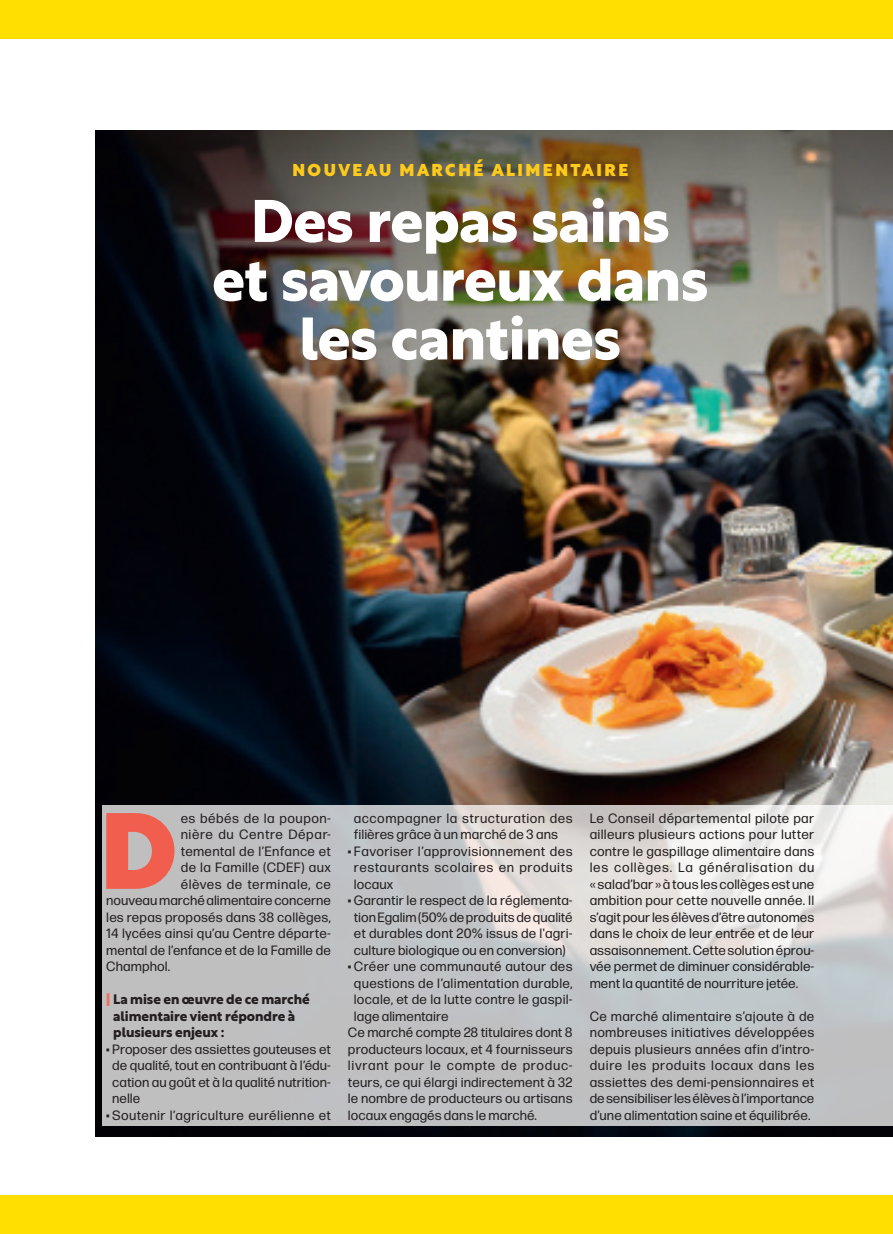
<style>
.page{position:relative;width:893px;height:1234px;background:#fff}
.page>*{position:absolute;margin:0;border:0;box-sizing:border-box;transform-origin:0 0}
.t1{font:900 105.45px "Rustica";color:#f15e4d}
.t2{font:700 58.65px/58.7px "Rustica";letter-spacing:-.015em;color:#fff;text-align:center}
.t3{font:900 16.8px "Rustica";letter-spacing:.145em;color:#fecb1b}
.t4{font:13.5px/16.5px "Forma DJR Micro";letter-spacing:.01em;color:#231f20;text-align:justify}
.t5{font:700 13.5px/16.5px "Rustica";letter-spacing:-.005em;color:#231f20}
.t6{font:13.5px "Forma DJR Micro";letter-spacing:.03em;color:#231f20}
.t7{font:13.5px "Forma DJR Micro";letter-spacing:.05em;color:#231f20}
.t8{font:13.5px "Forma DJR Micro";letter-spacing:.04em;color:#231f20}
.t9{font:13.5px "Forma DJR Micro";letter-spacing:.045em;color:#231f20}
.t10{font:13.5px "Forma DJR Micro";letter-spacing:.035em;color:#231f20}
.s1{font-weight:900;color:#f26f5f}
</style>
<div class="page">
<img style="left:96px;top:131px;width:797px;height:1004px">
<div style="left:0;top:0;width:893px;height:38px;background:#ffdf01"></div>
<div style="left:0;top:1195px;width:893px;height:38px;background:#ffdf01"></div>
<svg style="left:102px;top:805px;width:791px;height:320px;background:#c8c8c9"></svg>
<p class="t3" style="left:292px;top:155px;width:337px">NOUVEAU MARCHÉ ALIMENTAIRE</p>
<h2 class="t2" style="left:212px;top:186px;width:498px">Des repas sains<br>et savoureux dans les cantines</h2>
<h1 class="t1" style="left:100px;top:760px;width:79px">D</h1>
<p class="t10" style="left:181px;top:809px;width:152px">es bébés de la poupon-</p>
<p class="t9" style="left:181px;top:826px;width:152px">nière du Centre Dépar-</p>
<p class="t4" style="left:181px;top:842px;width:152px">temental de l’Enfance et</p>
<p class="t4" style="left:181px;top:858px;width:152px">de la Famille (CDEF) aux</p>
<p class="t8" style="left:181px;top:875px;width:152px">élèves de terminale, ce</p>
<p class="t4" style="left:106px;top:891px;width:226px">nouveau marché alimentaire concerne</p>
<p class="t4" style="left:106px;top:908px;width:226px">les repas proposés dans 38 collèges,</p>
<p class="t4" style="left:106px;top:924px;width:226px">14 lycées ainsi qu’au Centre départe-</p>
<p class="t4" style="left:106px;top:941px;width:226px">mental de l’enfance et de la Famille de</p>
<p class="t4" style="left:106px;top:957px;width:65px">Champhol.</p>
<p class="t5" style="left:113px;top:989px;width:198px;text-indent:-7px"><span class="s1">|</span> La mise en œuvre de ce marché alimentaire vient répondre à plusieurs enjeux :</p>
<p class="t4" style="left:112px;top:1040px;width:220px;text-indent:-6px">• Proposer des assiettes gouteuses et de qualité, tout en contribuant à l’édu&shy;cation au goût et à la qualité nutrition&shy;nelle</p>
<p class="t6" style="left:106px;top:1106px;width:226px">• Soutenir l’agriculture eurélienne et</p>
<p class="t4" style="left:354px;top:809px;width:220px">accompagner la structuration des filières grâce à un marché de 3 ans</p>
<p class="t4" style="left:354px;top:842px;width:220px;text-indent:-6px">• Favoriser l’approvisionnement des restaurants scolaires en produits locaux</p>
<p class="t4" style="left:348px;top:891px;width:226px;text-align:center">• Garantir le respect de la réglementa&shy;tion Egalim (50% de produits de qualité et durables dont 20% issus de l'agri&shy;culture biologique ou en conversion)</p>
<p class="t4" style="left:348px;top:957px;width:226px">• Créer une communauté autour des</p>
<p class="t4" style="left:354px;top:974px;width:220px">questions de l’alimentation durable,</p>
<p class="t4" style="left:354px;top:990px;width:220px">locale, et de la lutte contre le gaspil-</p>
<p class="t4" style="left:354px;top:1007px;width:96px">lage alimentaire</p>
<p class="t4" style="left:348px;top:1023px;width:226px">Ce marché compte 28 titulaires dont 8</p>
<p class="t4" style="left:348px;top:1040px;width:226px">producteurs locaux, et 4 fournisseurs</p>
<p class="t7" style="left:348px;top:1056px;width:226px">livrant pour le compte de produc-</p>
<p class="t4" style="left:348px;top:1073px;width:226px">teurs, ce qui élargi indirectement à 32</p>
<p class="t4" style="left:348px;top:1089px;width:226px">le nombre de producteurs ou artisans</p>
<p class="t4" style="left:348px;top:1106px;width:191px">locaux engagés dans le marché.</p>
<p class="t4" style="left:590px;top:809px;width:226px">Le Conseil départemental pilote par ailleurs plusieurs actions pour lutter contre le gaspillage alimentaire dans les collèges. La généralisation du « salad’bar » à tous les collèges est une ambition pour cette nouvelle année. Il s’agit pour les élèves d’être autonomes dans le choix de leur entrée et de leur assaisonnement. Cette solution éprou&shy;vée permet de diminuer considérable&shy;ment la quantité de nourriture jetée.</p>
<p class="t4" style="left:590px;top:1007px;width:226px">Ce marché alimentaire s’ajoute à de nombreuses initiatives développées depuis plusieurs années afin d’intro&shy;duire les produits locaux dans les assiettes des demi-pensionnaires et de sensibiliser les élèves à l’importance d’une alimentation saine et équilibrée.</p>
</div>
